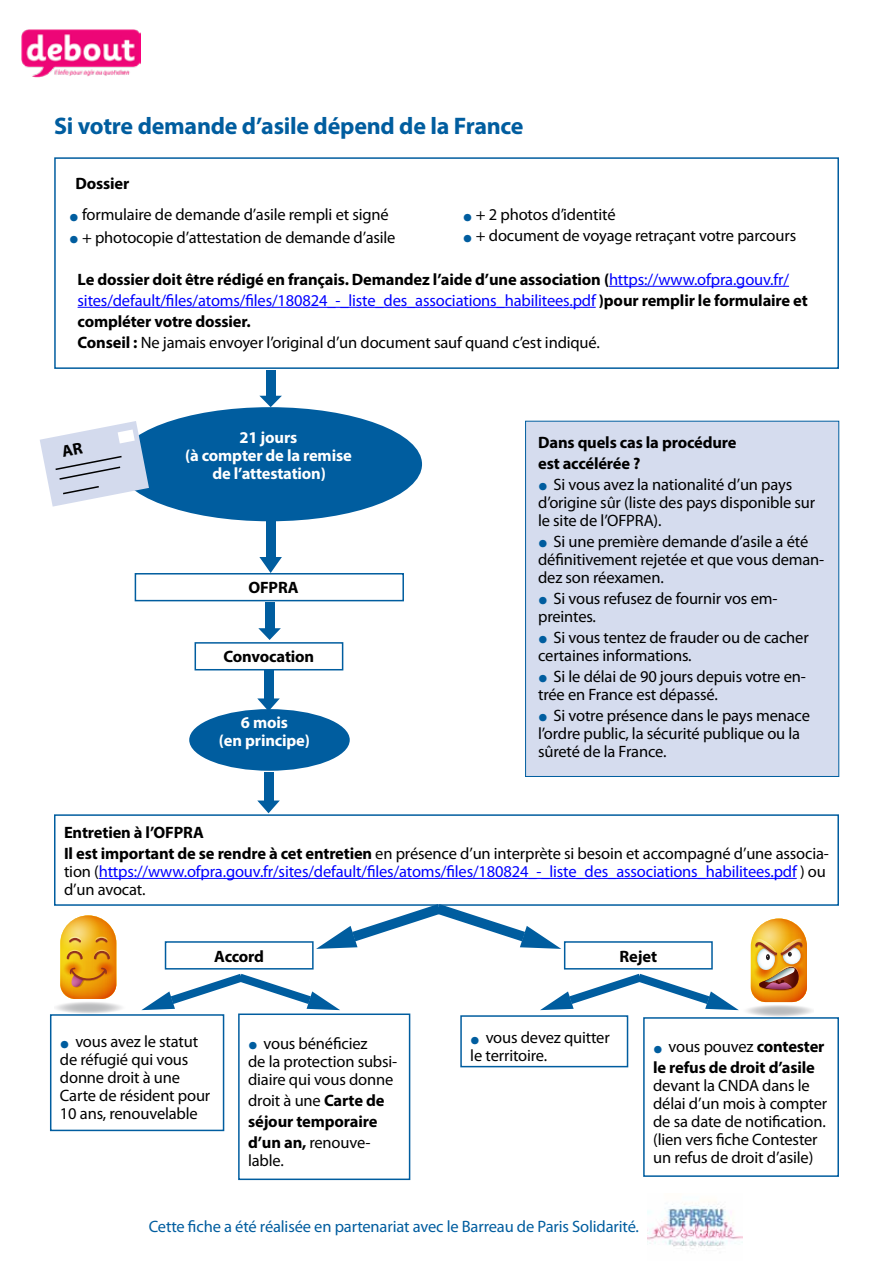
<style>
.page{position:relative;width:893px;height:1263px;background:#fff}
.page>*{position:absolute;margin:0;border:0;box-sizing:border-box;transform-origin:0 0}
.t1{font:700 24px "Myriad Pro";letter-spacing:-.01em;color:#005d9f}
.t2{font:16.5px/18px "Myriad Pro";letter-spacing:-.01em;color:#000}
.t3{font:700 16.5px/21px "Myriad Pro";letter-spacing:-.01em;color:#000}
.t4{font:16.5px/18px "Myriad Pro";letter-spacing:-.01em;color:#00f}
.t5{font:16.5px "Myriad Pro";letter-spacing:-.01em;color:#005d9f}
.t6{font:700 16.5px/18px "Myriad Pro";letter-spacing:-.01em;color:#fff;text-align:center}
.s1{font-weight:700;font-size:28.5px;color:#005d9f}
.s2{font-weight:400;color:#00f}
.s3{font-weight:400}
.s4{font-weight:700}
.s5{color:#000}
.s6{font-size:28.5px;color:#005d9f}
</style>
<div class="page">
<img style="left:21px;top:30px;width:119px;height:48px">
<img style="left:647px;top:1202px;width:95px;height:47px">
<div style="left:266px;top:370px;width:10px;height:26px;background:#005d9f"></div>
<svg style="left:259px;top:396px;width:23px;height:11px"></svg>
<div style="left:266px;top:521px;width:10px;height:36px;background:#005d9f"></div>
<svg style="left:259px;top:557px;width:23px;height:16px"></svg>
<div style="left:265px;top:602px;width:10px;height:26px;background:#005d9f"></div>
<svg style="left:258px;top:628px;width:23px;height:12px"></svg>
<div style="left:264px;top:772px;width:9px;height:29px;background:#005d9f"></div>
<svg style="left:257px;top:800px;width:23px;height:13px"></svg>
<div style="left:264px;top:670px;width:9px;height:28px;background:#005d9f"></div>
<svg style="left:257px;top:698px;width:23px;height:11px"></svg>
<div style="left:135px;top:573px;width:269px;height:28px;border:2px solid #005d9f"></div>
<hr style="left:99px;top:878px;width:698px;height:1px;background:#00f">
<div style="left:54px;top:814px;width:785px;height:92px;border:2px solid #005d9f"></div>
<div style="left:50px;top:1014px;width:174px;height:117px;border:2px solid #005d9f"></div>
<div style="left:460px;top:1015px;width:168px;height:52px;border:2px solid #005d9f"></div>
<div style="left:238px;top:1013px;width:172px;height:167px;border:2px solid #005d9f"></div>
<div style="left:643px;top:1017px;width:196px;height:160px;border:2px solid #005d9f"></div>
<div style="left:195px;top:642px;width:148px;height:28px;border:2px solid #005d9f"></div>
<div style="left:54px;top:157px;width:785px;height:212px;border:2px solid #005d9f"></div>
<svg style="left:141px;top:904px;width:672px;height:113px"></svg>
<svg style="left:55px;top:915px;width:67px;height:99px"></svg>
<div style="left:118px;top:407px;width:304px;height:114px;background:#005d9f;border-radius:50%"></div>
<div style="left:189px;top:709px;width:161px;height:62px;background:#005d9f;border-radius:50%"></div>
<hr style="left:609px;top:286px;width:180px;height:1px;background:#00f">
<hr style="left:78px;top:307px;width:518px;height:1px;background:#00f">
<div style="left:525px;top:421px;width:314px;height:356px;background:#d5dcee;border:1px solid #005d9f"></div>
<svg style="left:40px;top:421px;width:109px;height:86px"></svg>
<h1 class="t1" style="left:54px;top:110px;width:471px">Si votre demande d’asile dépend de la France</h1>
<p class="t3" style="left:75px;top:172px;width:55px">Dossier</p>
<p class="t2" style="left:69px;top:205px;width:321px"><span class="s1">•</span> formulaire de demande d’asile rempli et signé</p>
<p class="t2" style="left:69px;top:228px;width:328px"><span class="s1">•</span> + photocopie d’attestation de demande d’asile</p>
<p class="t2" style="left:463px;top:205px;width:154px"><span class="s1">•</span> + 2 photos d’identité</p>
<p class="t2" style="left:463px;top:226px;width:335px"><span class="s1">•</span> + document de voyage retraçant votre parcours</p>
<p class="t3" style="left:78px;top:268px;width:732px">Le dossier doit être rédigé en français. Demandez l’aide d’une association (<span class="s2">https://www.ofpra.gouv.fr/ sites/default/files/atoms/files/180824_-_liste_des_associations_habilitees.pdf</span> )pour remplir le formulaire et compléter votre dossier.<br>Conseil : <span class="s3">Ne jamais envoyer l’original d’un document sauf quand c’est indiqué.</span></p>
<p class="t6" style="left:185px;top:428px;width:168px">21 jours<br>(à compter de la remise de l’attestation)</p>
<p class="t3" style="left:248px;top:577px;width:52px">OFPRA</p>
<p class="t3" style="left:224px;top:646px;width:92px">Convocation</p>
<p class="t6" style="left:219px;top:713px;width:93px">6 mois<br>(en principe)</p>
<p class="t3" style="left:538px;top:431px;width:200px">Dans quels cas la procédure est accélérée ?</p>
<p class="t2" style="left:538px;top:475px;width:279px"><span class="s1">•</span> Si vous avez la nationalité d’un pays d’origine sûr (liste des pays disponible sur le site de l’OFPRA).</p>
<p class="t2" style="left:538px;top:532px;width:288px"><span class="s1">•</span> Si une première demande d’asile a été définitivement rejetée et que vous deman&shy;dez son réexamen.</p>
<p class="t2" style="left:538px;top:589px;width:241px"><span class="s1">•</span> Si vous refusez de fournir vos em&shy;preintes.</p>
<p class="t2" style="left:538px;top:628px;width:272px"><span class="s1">•</span> Si vous tentez de frauder ou de cacher certaines informations.</p>
<p class="t2" style="left:538px;top:667px;width:269px"><span class="s1">•</span> Si le délai de 90 jours depuis votre en&shy;trée en France est dépassé.</p>
<p class="t2" style="left:538px;top:706px;width:273px"><span class="s1">•</span> Si votre présence dans le pays menace l’ordre public, la sécurité publique ou la sûreté de la France.</p>
<p class="t2" style="left:64px;top:821px;width:766px;line-height:21px"><span class="s4">Entretien à l’OFPRA<br>Il est important de se rendre à cet entretien</span> en présence d’un interprète si besoin et accompagné d’une associa-</p>
<p class="t4" style="left:64px;top:862px;width:763px"><span class="s5">tion (</span>https://www.ofpra.gouv.fr/sites/default/files/atoms/files/180824_-_liste_des_associations_habilitees.pdf <span class="s5">) ou d’un avocat.</span></p>
<p class="t3" style="left:214px;top:945px;width:51px">Accord</p>
<p class="t3" style="left:620px;top:945px;width:39px">Rejet</p>
<p class="t2" style="left:60px;top:1032px;width:152px"><span class="s1">•</span> vous avez le statut de réfugié qui vous donne droit à une<br>Carte de résident pour<br>10 ans, renouvelable</p>
<p class="t2" style="left:470px;top:1028px;width:141px"><span class="s1">•</span> vous devez quitter le territoire.</p>
<p class="t2" style="left:248px;top:1034px;width:151px"><span class="s1">•</span> vous bénéficiez<br>de la protection subsi&shy;diaire qui vous donne</p>
<p class="t3" style="left:248px;top:1089px;width:138px"><span class="s3">droit à une</span> Carte de séjour temporaire d’un an, <span class="s3">renouve-</span></p>
<p class="t2" style="left:248px;top:1151px;width:37px">lable.</p>
<p class="t3" style="left:653px;top:1035px;width:173px"><span class="s6">•</span> <span class="s3">vous pouvez</span> contester le refus de droit d’asile</p>
<p class="t2" style="left:653px;top:1076px;width:176px">devant la CNDA dans le délai d’un mois à compter de sa date de notification. (lien vers fiche Contester un refus de droit d’asile)</p>
<p class="t5" style="left:149px;top:1216px;width:492px">Cette fiche a été réalisée en partenariat avec le Barreau de Paris Solidarité.</p>
</div>
